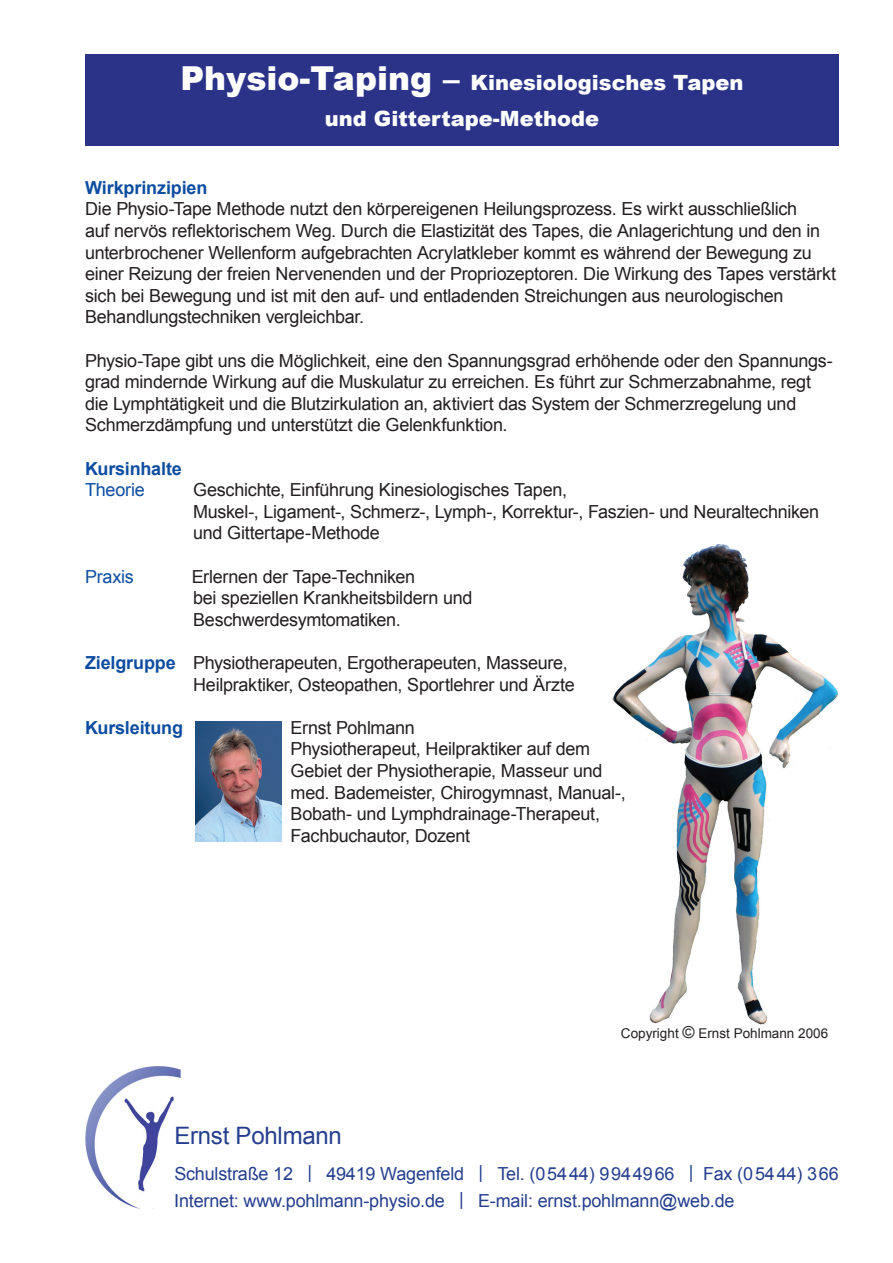
<style>
.page{position:relative;width:893px;height:1263px;background:#fff}
.page>*{position:absolute;margin:0;border:0;box-sizing:border-box;transform-origin:0 0}
.t1{font:24px "Arial";letter-spacing:-.01em;color:#253f8e}
.t2{font:900 21px/36px "Arial";color:#fff;text-align:center}
.t3{font:18px/21.6px "Arial";letter-spacing:-.015em;color:#231f20}
.t4{font:18px/27px "Arial";letter-spacing:-.01em;color:#253f8e}
.t5{font:700 18px "Arial";letter-spacing:-.01em;color:#0d4da1}
.t6{font:18px "Arial";letter-spacing:-.015em;color:#0d4da1}
.t7{font:13.5px "Arial";color:#231f20}
.s1{font-size:33px}
.s2{font-weight:700;color:#0d4da1}
.s3{font-size:16.5px}
</style>
<div class="page">
<img style="left:612px;top:544px;width:226px;height:481px">
<div style="left:85px;top:54px;width:754px;height:92px;background:#2b3388"></div>
<img style="left:85px;top:1066px;width:95px;height:143px">
<img style="left:196px;top:722px;width:85px;height:120px">
<p class="t2" style="left:180px;top:64px;width:565px"><span class="s1">Physio-Taping –</span> Kinesiologisches Tapen und Gittertape-Methode</p>
<p class="t5" style="left:85px;top:175px;width:124px">Wirkprinzipien</p>
<p class="t3" style="left:85px;top:198px;width:752px">Die Physio-Tape Methode nutzt den körpereigenen Heilungsprozess. Es wirkt ausschließlich<br>auf nervös reflektorischem Weg. Durch die Elastizität des Tapes, die Anlagerichtung und den in unterbrochener Wellenform aufgebrachten Acrylatkleber kommt es während der Bewegung zu einer Reizung der freien Nervenenden und der Propriozeptoren. Die Wirkung des Tapes verstärkt sich bei Bewegung und ist mit den auf- und entladenden Streichungen aus neurologischen Behandlungstechniken vergleichbar.</p>
<p class="t3" style="left:85px;top:349px;width:749px">Physio-Tape gibt uns die Möglichkeit, eine den Spannungsgrad erhöhende oder den Spannungs&shy;grad mindernde Wirkung auf die Muskulatur zu erreichen. Es führt zur Schmerzabnahme, regt die Lymphtätigkeit und die Blutzirkulation an, aktiviert das System der Schmerzregelung und Schmerzdämpfung und unterstützt die Gelenkfunktion.</p>
<p class="t5" style="left:85px;top:456px;width:98px">Kursinhalte</p>
<p class="t6" style="left:85px;top:477px;width:61px">Theorie</p>
<p class="t3" style="left:193px;top:479px;width:627px">Geschichte, Einführung Kinesiologisches Tapen,<br>Muskel-, Ligament-, Schmerz-, Lymph-, Korrektur-, Faszien- und Neuraltechniken und Gittertape-Methode</p>
<p class="t6" style="left:85px;top:564px;width:50px">Praxis</p>
<p class="t3" style="left:192px;top:565px;width:282px">Erlernen der Tape-Techniken<br>bei speziellen Krankheitsbildern und<br>Beschwerdesymtomatiken.</p>
<p class="t3" style="left:193px;top:652px;width:383px;text-indent:-108px"><span class="s2">Zielgruppe</span> Physiotherapeuten, Ergotherapeuten, Masseure,<br>Heilpraktiker, Osteopathen, Sportlehrer und Ärzte</p>
<p class="t5" style="left:85px;top:715px;width:99px">Kursleitung</p>
<p class="t3" style="left:291px;top:716px;width:337px">Ernst Pohlmann<br>Physiotherapeut, Heilpraktiker auf dem Gebiet der Physiotherapie, Masseur und med. Bademeister, Chirogymnast, Manual-, Bobath- und Lymphdrainage-Therapeut, Fachbuchautor, Dozent</p>
<p class="t7" style="left:621px;top:1024px;width:209px">Copyright <span class="s3">©</span> Ernst Pohlmann 2006</p>
<h1 class="t1" style="left:174px;top:1119px;width:169px">Ernst Pohlmann</h1>
<p class="t4" style="left:174px;top:1160px;width:666px">Schulstraße 12 | 49419 Wagenfeld | Tel. (05444) 9944966 | Fax (05444) 366<br>Internet: www.pohlmann-physio.de | E-mail: ernst.pohlmann@web.de</p>
</div>
